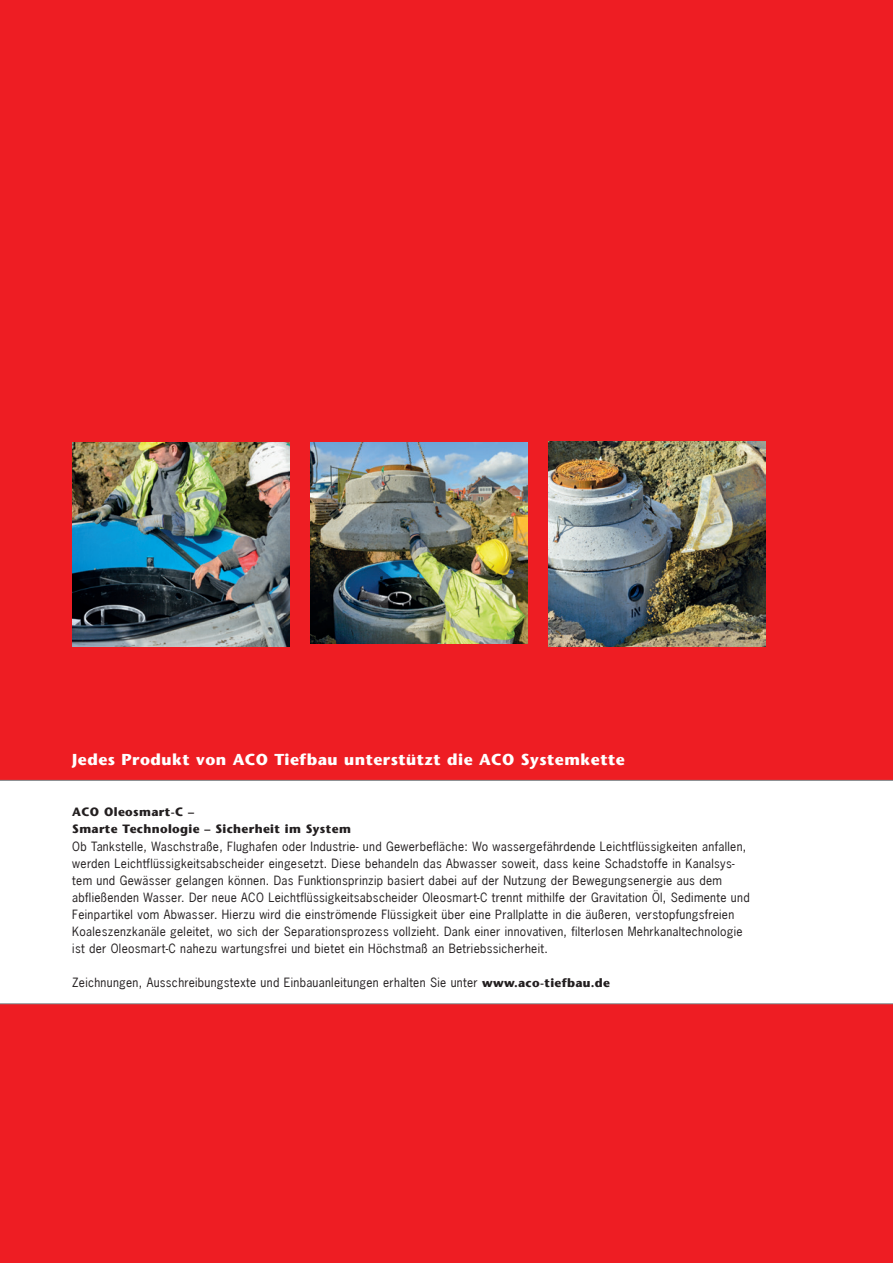
<style>
.page{position:relative;width:893px;height:1263px;background:#ee1d23}
.page>*{position:absolute;margin:0;border:0;box-sizing:border-box;transform-origin:0 0}
.Fließtext{font:700 15.75px "Stone Sans";letter-spacing:.03em;color:#fff}
.Fließtext-2{font:12px/17px "News Gothic";letter-spacing:.025em;color:#231f20}
.kleine_Head{font:700 12px "Stone Sans";letter-spacing:.03em;color:#231f20}
.s1{font-family:"Stone Sans";font-weight:700}
</style>
<div class="page">
<div style="left:0;top:780px;width:893px;height:223px;background:#fff"></div>
<hr style="left:0;top:780px;width:893px;height:1px;background:#808285">
<hr style="left:0;top:1003px;width:893px;height:1px;background:#808285">
<img style="left:72px;top:442px;width:217px;height:204px">
<img style="left:310px;top:443px;width:217px;height:201px">
<img style="left:549px;top:441px;width:216px;height:205px">
<p class="Fließtext" style="left:72px;top:750px;width:554px">Jedes Produkt von ACO Tiefbau unterstützt die ACO Systemkette</p>
<p class="kleine_Head" style="left:72px;top:805px;width:123px">ACO Oleosmart-C –</p>
<p class="kleine_Head" style="left:72px;top:822px;width:280px">Smarte Technologie – Sicherheit im System</p>
<p class="Fließtext-2" style="left:72px;top:837px;width:679px">Ob Tankstelle, Waschstraße, Flughafen oder Industrie- und Gewerbefläche: Wo wassergefährdende Leichtflüssigkeiten anfallen, werden Leichtflüssigkeitsabscheider eingesetzt. Diese behandeln das Abwasser soweit, dass keine Schadstoffe in Kanalsys&shy;tem und Gewässer gelangen können. Das Funktionsprinzip basiert dabei auf der Nutzung der Bewegungsenergie aus dem abfließenden Wasser. Der neue ACO Leichtflüssigkeitsabscheider Oleosmart-C trennt mithilfe der Gravitation Öl, Sedimente und Feinpartikel vom Abwasser. Hierzu wird die einströmende Flüssigkeit über eine Prallplatte in die äußeren, verstopfungsfreien Koaleszenzkanäle geleitet, wo sich der Separationsprozess vollzieht. Dank einer innovativen, filterlosen Mehrkanaltechnologie ist der Oleosmart-C nahezu wartungsfrei und bietet ein Höchstmaß an Betriebssicherheit.</p>
<p class="Fließtext-2" style="left:72px;top:973px;width:539px">Zeichnungen, Ausschreibungstexte und Einbauanleitungen erhalten Sie unter <span class="s1">www.aco-tiefbau.de</span></p>
</div>
